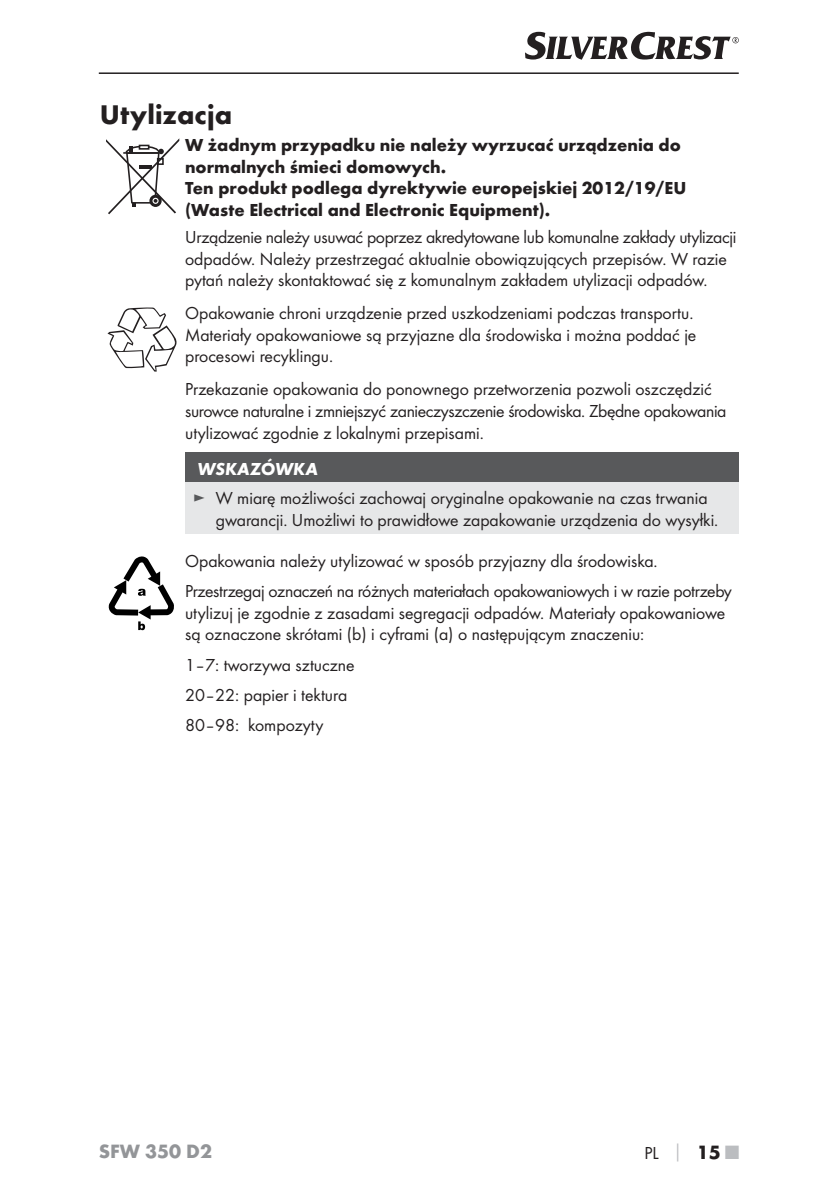
<style>
.page{position:relative;width:839px;height:1190px;background:#fff}
.page>*{position:absolute;margin:0;border:0;box-sizing:border-box;transform-origin:0 0}
.t1{font:700 28px "Futura";color:#231f20}
.t2{font:700 20px "Futura";color:#939598}
.t3{font:18px/21.6px "Futura Boo";color:#231f20}
.t4{font:700 18px/21.6px "Futura";color:#231f20}
.t5{font:18px/30px "Futura Boo";letter-spacing:-.02em;color:#231f20}
.t6{font:italic 700 18px "Futura";color:#fff}
.s1{color:#58595b}
.s2{font-family:"Futura";font-weight:700;color:#bbbdc0}
.s3{font-family:"Futura";font-weight:700;font-size:20px}
.s4{font-family:"Futura";font-weight:700;font-size:20px;color:#bbbdc0}
</style>
<div class="page">
<hr style="left:99px;top:72px;width:639px;height:2px;background:#231f20">
<svg style="left:525px;top:32px;width:213px;height:28px"></svg>
<div style="left:185px;top:452px;width:553px;height:30px;background:#58595b"></div>
<div style="left:185px;top:482px;width:553px;height:51px;background:#e6e7e8"></div>
<svg style="left:106px;top:138px;width:73px;height:76px"></svg>
<svg style="left:107px;top:307px;width:69px;height:64px"></svg>
<svg style="left:109px;top:556px;width:65px;height:74px"></svg>
<h1 class="t1" style="left:100px;top:103px;width:133px">Utylizacja</h1>
<p class="t4" style="left:185px;top:136px;width:502px">W żadnym przypadku nie należy wyrzucać urządzenia do normalnych śmieci domowych.<br>Ten produkt podlega dyrektywie europejskiej 2012/19/EU (Waste Electrical and Electronic Equipment).</p>
<p class="t3" style="left:185px;top:227px;width:552px">Urządzenie należy usuwać poprzez akredytowane lub komunalne zakłady utylizacji odpadów. Należy przestrzegać aktualnie obowiązujących przepisów. W razie pytań należy skontaktować się z komunalnym zakładem utylizacji odpadów.</p>
<p class="t3" style="left:185px;top:303px;width:512px">Opakowanie chroni urządzenie przed uszkodzeniami podczas transportu.<br>Materiały opakowaniowe są przyjazne dla środowiska i można poddać je procesowi recyklingu.</p>
<p class="t3" style="left:185px;top:379px;width:542px">Przekazanie opakowania do ponownego przetworzenia pozwoli oszczędzić surowce naturalne i zmniejszyć zanieczyszczenie środowiska. Zbędne opakowania utylizować zgodnie z lokalnymi przepisami.</p>
<p class="t6" style="left:197px;top:462px;width:122px">WSKAZÓWKA</p>
<p class="t3" style="left:216px;top:488px;width:504px;text-indent:-23px"><span class="s1">►</span> W miarę możliwości zachowaj oryginalne opakowanie na czas trwania gwarancji. Umożliwi to prawidłowe zapakowanie urządzenia do wysyłki.</p>
<p class="t5" style="left:185px;top:547px;width:548px">Opakowania należy utylizować w sposób przyjazny dla środowiska.<br>Przestrzegaj oznaczeń na różnych materiałach opakowaniowych i w razie potrzeby</p>
<p class="t3" style="left:185px;top:603px;width:541px">utylizuj je zgodnie z zasadami segregacji odpadów. Materiały opakowaniowe są oznaczone skrótami (b) i cyframi (a) o następującym znaczeniu:</p>
<p class="t3" style="left:185px;top:650px;width:171px;line-height:30px">1–7: tworzywa sztuczne<br>20–22: papier i tektura<br>80–98: kompozyty</p>
<p class="t2" style="left:99px;top:1143px;width:115px">SFW 350 D2</p>
<p class="t3" style="left:644px;top:1143px;width:96px">PL <span class="s2">│</span> <span class="s3">15</span> <span class="s4">■</span></p>
</div>
